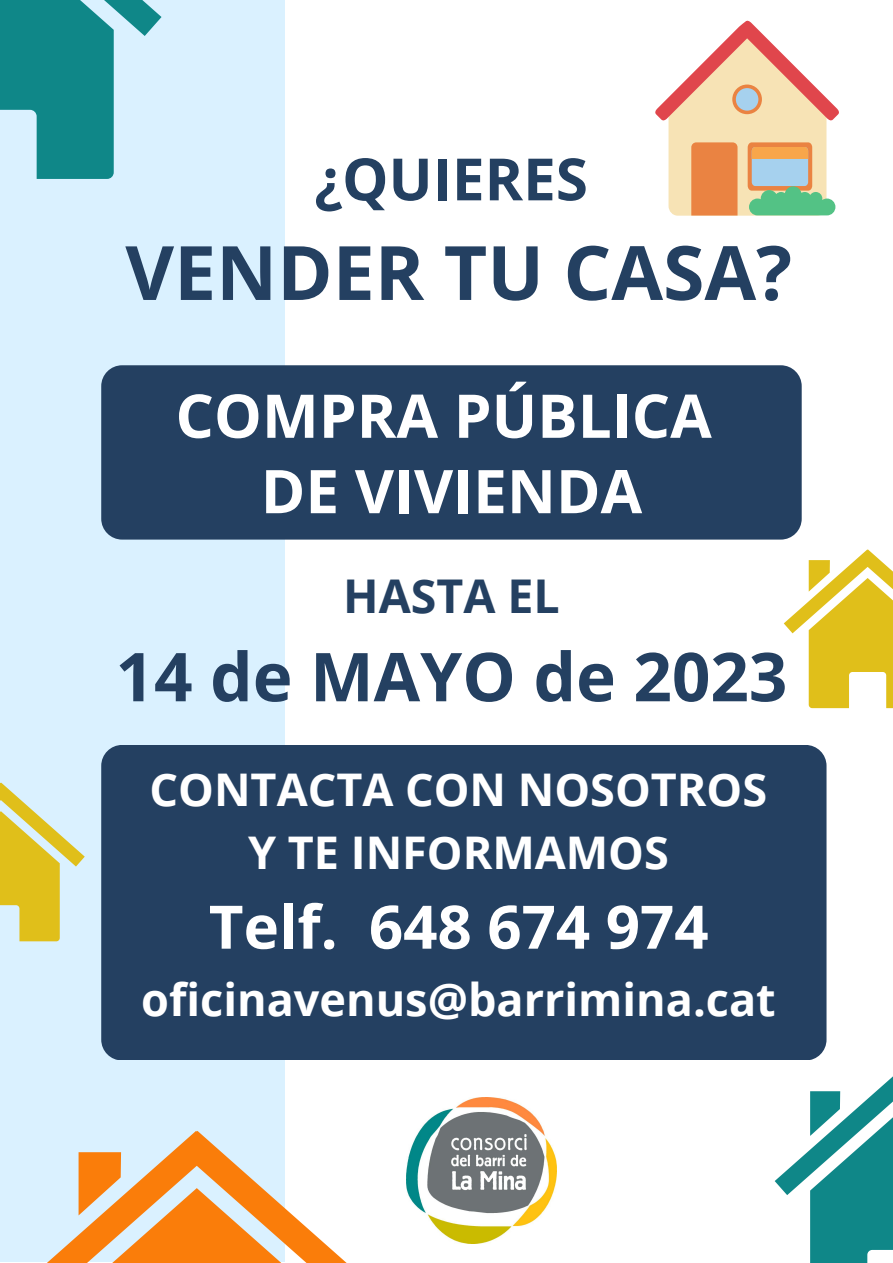
<style>
.page{position:relative;width:893px;height:1263px;background:#fff}
.page>*{position:absolute;margin:0;border:0;box-sizing:border-box;transform-origin:0 0}
.t1{font:700 75px "Open Sans";color:#244061}
.t2{font:700 67.43px "Open Sans";color:#244061}
.t3{font:700 60.3px/75.4px "Open Sans";color:#fff;text-align:center}
.t4{font:700 60px "Open Sans";color:#fff}
.t5{font:700 58.35px "Open Sans";color:#244061}
.t6{font:700 46.5px "Open Sans";color:#244061}
.t7{font:700 45px/63px "Open Sans";color:#fff;text-align:center}
</style>
<div class="page">
<img style="left:406px;top:1097px;width:150px;height:147px">
<div style="left:0;top:0;width:285px;height:1261px;background:#daf1ff"></div>
<svg style="left:0;top:783px;width:85px;height:158px"></svg>
<div style="left:101px;top:745px;width:725px;height:315px;background:#244061;border-radius:21px"></div>
<svg style="left:783px;top:549px;width:110px;height:159px"></svg>
<div style="left:101px;top:365px;width:700px;height:175px;background:#244061;border-radius:21px"></div>
<svg style="left:655px;top:20px;width:184px;height:196px"></svg>
<svg style="left:0;top:0;width:161px;height:179px"></svg>
<svg style="left:774px;top:1076px;width:119px;height:187px"></svg>
<svg style="left:28px;top:1131px;width:319px;height:132px"></svg>
<p class="t5" style="left:314px;top:138px;width:275px">¿QUIERES</p>
<h1 class="t1" style="left:125px;top:220px;width:668px">VENDER TU CASA?</h1>
<h3 class="t3" style="left:175px;top:377px;width:538px">COMPRA PÚBLICA<br>DE VIVIENDA</h3>
<p class="t6" style="left:343px;top:564px;width:218px">HASTA EL</p>
<h2 class="t2" style="left:116px;top:629px;width:673px">14 de MAYO de 2023</h2>
<p class="t7" style="left:149px;top:757px;width:619px">CONTACTA CON NOSOTROS<br>Y TE INFORMAMOS</p>
<h3 class="t4" style="left:209px;top:884px;width:501px">Telf. 648 674 974</h3>
<p class="t7" style="left:141px;top:967px;width:636px">oficinavenus@barrimina.cat</p>
</div>
